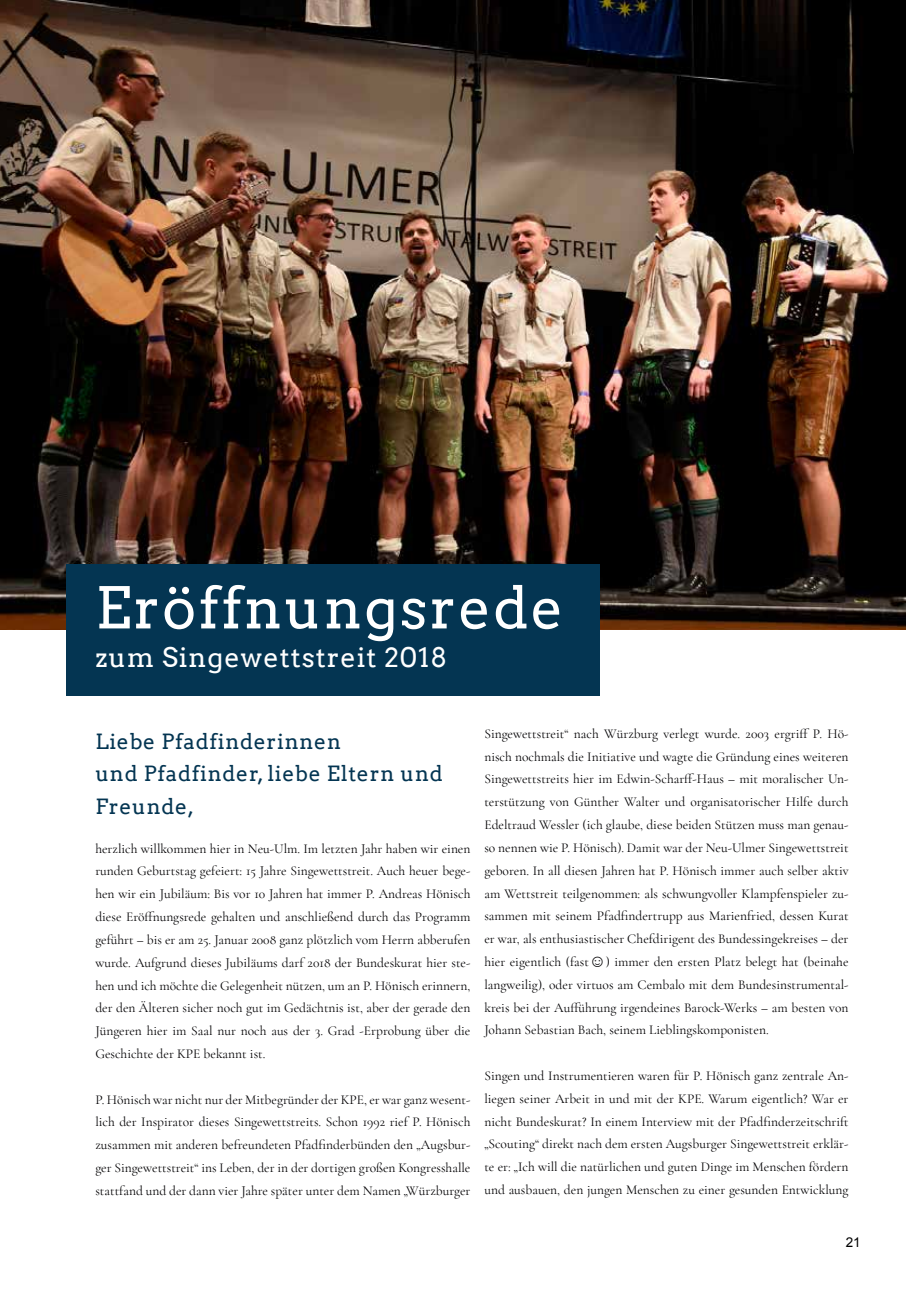
<style>
.page{position:relative;width:906px;height:1289px;background:#fff}
.page>*{position:absolute;margin:0;border:0;box-sizing:border-box;transform-origin:0 0}
.t1{font:57.15px "Arvo";letter-spacing:.035em;color:#fff}
.t2{font:27px "Arvo";letter-spacing:.035em;color:#fff}
.t3{font:21px/32.4px "Arvo";letter-spacing:.035em;color:#043552}
.t4{font:13.5px/22.8px "Cormorant Garamond";color:#020103;text-align:justify}
.t5{font:13.5px "Arial";color:#000}
.s1{font-family:"Arial";font-size:16.5px}
</style>
<div class="page">
<img style="left:0;top:0;width:906px;height:629px">
<div style="left:66px;top:564px;width:534px;height:131px;background:#043552"></div>
<h1 class="t1" style="left:95px;top:573px;width:469px">Eröffnungsrede</h1>
<h2 class="t2" style="left:95px;top:641px;width:353px">zum Singewettstreit 2018</h2>
<h3 class="t3" style="left:95px;top:725px;width:349px">Liebe Pfadfinderinnen<br>und Pfadfinder, liebe Eltern und<br>Freunde,</h3>
<p class="t4" style="left:95px;top:836px;width:376px">herzlich willkommen hier in Neu-Ulm. Im letzten Jahr haben wir einen runden Geburtstag gefeiert: 15 Jahre Singewettstreit. Auch heuer bege&shy;hen wir ein Jubiläum: Bis vor 10 Jahren hat immer P. Andreas Hönisch diese Eröffnungsrede gehalten und anschließend durch das Programm geführt – bis er am 25. Januar 2008 ganz plötzlich vom Herrn abberufen wurde. Aufgrund dieses Jubiläums darf 2018 der Bundeskurat hier ste&shy;hen und ich möchte die Gelegenheit nützen, um an P. Hönisch erinnern, der den Älteren sicher noch gut im Gedächtnis ist, aber der gerade den Jüngeren hier im Saal nur noch aus der 3. Grad -Erprobung über die Geschichte der KPE bekannt ist.</p>
<p class="t4" style="left:95px;top:1087px;width:376px">P. Hönisch war nicht nur der Mitbegründer der KPE, er war ganz wesent&shy;lich der Inspirator dieses Singewettstreits. Schon 1992 rief P. Hönisch zusammen mit anderen befreundeten Pfadfinderbünden den „Augsbur&shy;ger Singewettstreit“ ins Leben, der in der dortigen großen Kongresshalle stattfand und der dann vier Jahre später unter dem Namen „Würzburger</p>
<p class="t4" style="left:484px;top:722px;width:366px">Singewettstreit“ nach Würzburg verlegt wurde. 2003 ergriff P. Hö&shy;nisch nochmals die Initiative und wagte die Gründung eines weiteren Singewettstreits hier im Edwin-Scharff-Haus – mit moralischer Un&shy;terstützung von Günther Walter und organisatorischer Hilfe durch Edeltraud Wessler (ich glaube, diese beiden Stützen muss man genau&shy;so nennen wie P. Hönisch). Damit war der Neu-Ulmer Singewettstreit geboren. In all diesen Jahren hat P. Hönisch immer auch selber aktiv am Wettstreit teilgenommen: als schwungvoller Klampfenspieler zu&shy;sammen mit seinem Pfadfindertrupp aus Marienfried, dessen Kurat er war, als enthusiastischer Chefdirigent des Bundessingekreises – der hier eigentlich (fast<span class="s1">☺</span>) immer den ersten Platz belegt hat (beinahe langweilig), oder virtuos am Cembalo mit dem Bundesinstrumental&shy;kreis bei der Aufführung irgendeines Barock-Werks – am besten von Johann Sebastian Bach, seinem Lieblingskomponisten.</p>
<p class="t4" style="left:484px;top:1064px;width:366px">Singen und Instrumentieren waren für P. Hönisch ganz zentrale An&shy;liegen seiner Arbeit in und mit der KPE. Warum eigentlich? War er nicht Bundeskurat? In einem Interview mit der Pfadfinderzeitschrift „Scouting“ direkt nach dem ersten Augsburger Singewettstreit erklär&shy;te er: „Ich will die natürlichen und guten Dinge im Menschen fördern und ausbauen, den jungen Menschen zu einer gesunden Entwicklung</p>
<p class="t5" style="left:845px;top:1233px;width:17px">21</p>
</div>
